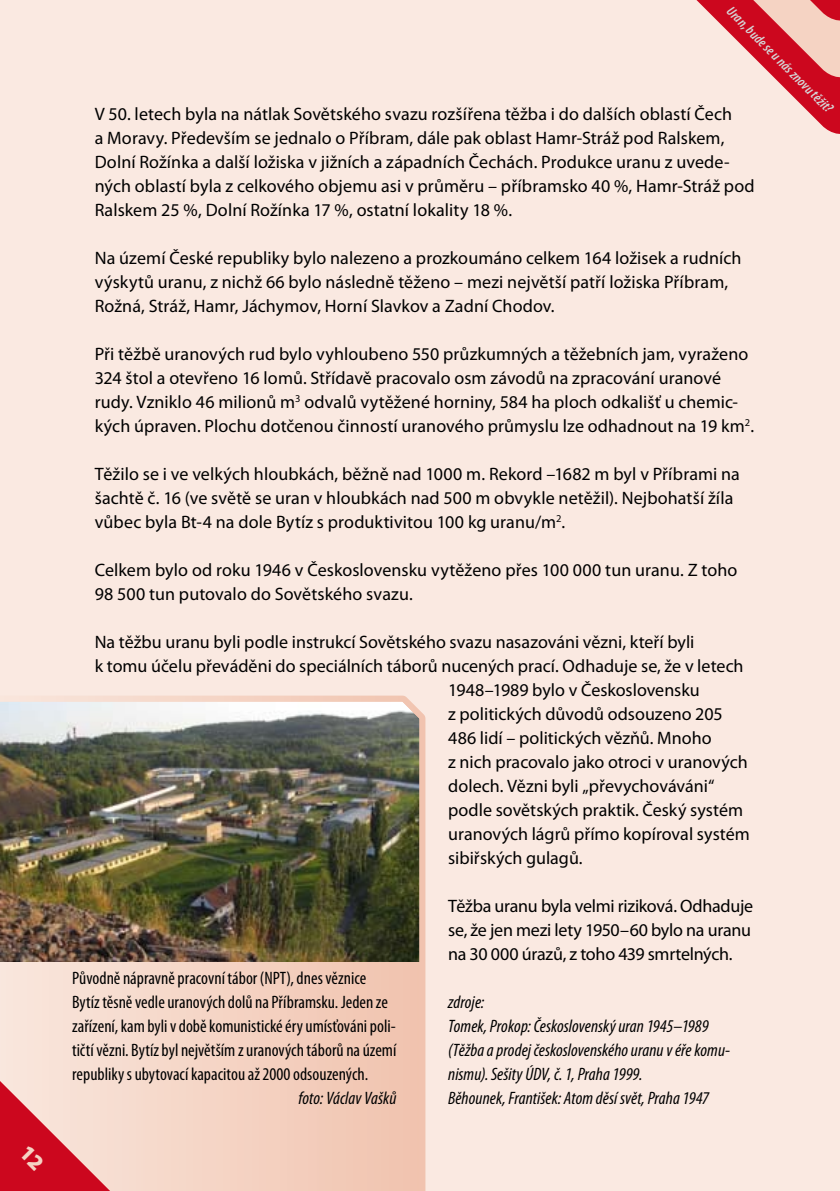
<style>
.page{position:relative;width:840px;height:1191px;background:#fff}
.page>*{position:absolute;margin:0;border:0;box-sizing:border-box;transform-origin:0 0}
.t1{font:18px/24px "Myriad Pro";letter-spacing:.005em;color:#000}
.t2{font:condensed 18px/24px "Myriad Pro";color:#000}
.t3{font:italic condensed 18px/24px "Myriad Pro";color:#000}
.t4{font:italic 600 condensed 14px "Myriad Pro";color:#d5d6d7}
</style>
<div class="page">
<div style="left:0;top:0;width:839px;height:1191px;background:#fae9e1"></div>
<hr style="left:839px;top:0;width:1px;height:1191px;background:#fae9e1">
<svg style="left:696px;top:0;width:144px;height:134px"></svg>
<img style="left:0;top:695px;width:426px;height:496px">
<svg style="left:0;top:1063px;width:127px;height:128px"></svg>
<p class="t4" style="left:734px;top:3px;width:145px;rotate:45deg">Uran, bude se u nás znovu těžit?</p>
<p class="t1" style="left:95px;top:102px;width:661px">V 50. letech byla na nátlak Sovětského svazu rozšířena těžba i do dalších oblastí Čech<br>a Moravy. Především se jednalo o Příbram, dále pak oblast Hamr-Stráž pod Ralskem, Dolní Rožínka a další ložiska v jižních a západních Čechách. Produkce uranu z uvede&shy;ných oblastí byla z celkového objemu asi v průměru – příbramsko 40 %, Hamr-Stráž pod Ralskem 25 %, Dolní Rožínka 17 %, ostatní lokality 18 %.</p>
<p class="t1" style="left:95px;top:246px;width:648px">Na území České republiky bylo nalezeno a prozkoumáno celkem 164 ložisek a rudních výskytů uranu, z nichž 66 bylo následně těženo – mezi největší patří ložiska Příbram,<br>Rožná, Stráž, Hamr, Jáchymov, Horní Slavkov a Zadní Chodov.</p>
<p class="t1" style="left:95px;top:342px;width:659px">Při těžbě uranových rud bylo vyhloubeno 550 průzkumných a těžebních jam, vyraženo 324 štol a otevřeno 16 lomů. Střídavě pracovalo osm závodů na zpracování uranové rudy. Vzniklo 46 milionů m<sup>3</sup> odvalů vytěžené horniny, 584 ha ploch odkališť u chemic&shy;kých úpraven. Plochu dotčenou činností uranového průmyslu lze odhadnout na 19 km<sup>2</sup>.</p>
<p class="t1" style="left:95px;top:462px;width:646px">Těžilo se i ve velkých hloubkách, běžně nad 1000 m. Rekord –1682 m byl v Příbrami na šachtě č. 16 (ve světě se uran v hloubkách nad 500 m obvykle netěžil). Nejbohatší žíla vůbec byla Bt-4 na dole Bytíz s produktivitou 100 kg uranu/m<sup>2</sup>.</p>
<p class="t1" style="left:95px;top:558px;width:643px">Celkem bylo od roku 1946 v Československu vytěženo přes 100 000 tun uranu. Z toho<br>98 500 tun putovalo do Sovětského svazu.</p>
<p class="t1" style="left:95px;top:630px;width:601px">Na těžbu uranu byli podle instrukcí Sovětského svazu nasazováni vězni, kteří byli</p>
<p class="t1" style="left:95px;top:654px;width:650px">k tomu účelu převáděni do speciálních táborů nucených prací. Odhaduje se, že v letech</p>
<p class="t1" style="left:448px;top:678px;width:253px">1948–1989 bylo v Československu</p>
<p class="t1" style="left:448px;top:702px;width:276px">z politických důvodů odsouzeno 205</p>
<p class="t1" style="left:448px;top:726px;width:265px">486 lidí – politických vězňů. Mnoho</p>
<p class="t1" style="left:448px;top:750px;width:301px">z nich pracovalo jako otroci v uranových</p>
<p class="t1" style="left:448px;top:774px;width:268px">dolech. Vězni byli „převychováváni“</p>
<p class="t1" style="left:448px;top:798px;width:296px">podle sovětských praktik. Český systém</p>
<p class="t1" style="left:448px;top:822px;width:303px">uranových lágrů přímo kopíroval systém</p>
<p class="t1" style="left:448px;top:846px;width:134px">sibiřských gulagů.</p>
<p class="t1" style="left:448px;top:894px;width:306px;text-align:justify">Těžba uranu byla velmi riziková. Odhaduje se, že jen mezi lety 1950–60 bylo na uranu na 30 000 úrazů, z toho 439 smrtelných.</p>
<p class="t3" style="left:448px;top:990px;width:283px">zdroje:<br>Tomek, Prokop: Československý uran 1945–1989 (Těžba a prodej československého uranu v éře komu&shy;nismu). Sešity ÚDV, č. 1, Praha 1999.<br>Běhounek, František: Atom děsí svět, Praha 1947</p>
<p class="t2" style="left:72px;top:966px;width:325px">Původně nápravněpracovní tábor (NPT),dnesvěznice Bytíztěsněvedleuranových dolů naPříbramsku. Jeden ze zařízení,kambylivdoběkomunistickééryumísťovánipoli&shy;tičtívězni. Bytízbyl největšímzuranových táborů naúzemí republikysubytovacíkapacitouaž 2000odsouzených.</p>
<p class="t3" style="left:298px;top:1086px;width:99px">foto: Václav Vašků</p>
</div>
